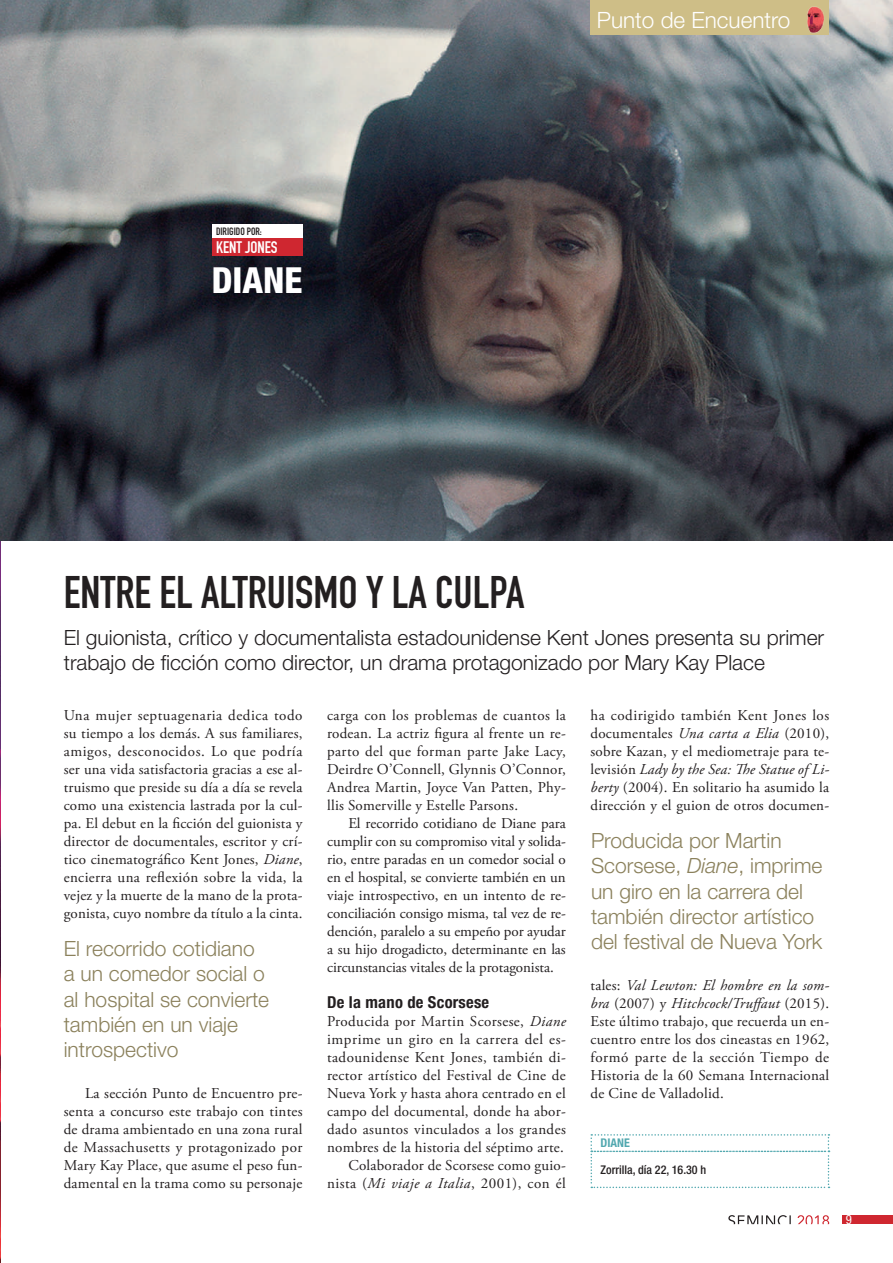
<style>
.page{position:relative;width:893px;height:1263px;background:#fff}
.page>*{position:absolute;margin:0;border:0;box-sizing:border-box;transform-origin:0 0}
.t1{font:45px "DIN Engschrift Std";color:#231f20}
.t2{font:800 condensed 36px "Helvetica Neue LT Std";color:#fff}
.t3{font:300 22.5px "Helvetica Neue LT Std";color:#fff}
.t4{font:300 21px/25.2px "Helvetica Neue LT Std";color:#8b815c}
.t5{font:300 21px/25.2px "Helvetica Neue LT Std";color:#231f20}
.t6{font:700 condensed 16.5px "Helvetica Neue LT Std";letter-spacing:.015em;color:#231f20}
.t7{font:16.5px "DIN Engschrift Std";color:#fff}
.t8{font:15px/18px "Adobe Garamond Pro";letter-spacing:.015em;color:#231f20;text-align:justify}
.t9{font:condensed 12.75px "Helvetica Neue LT Std";color:#fff}
.t10{font:500 condensed 12px "Helvetica Neue LT Std";color:#231f20}
.t11{font:700 condensed 12px "Helvetica Neue LT Std";color:#52a8af}
.t12{font:10.5px "DIN Engschrift Std";color:#231f20}
.s1{font-style:italic}
</style>
<div class="page">
<div style="left:843px;top:1215px;width:50px;height:9px;background:#cf2730"></div>
<svg style="left:798px;top:1215px;width:31px;height:9px"></svg>
<svg style="left:728px;top:1215px;width:63px;height:9px"></svg>
<img style="left:0;top:540px;width:1px;height:723px">
<img style="left:0;top:0;width:893px;height:540px">
<svg style="left:590px;top:1134px;width:239px;height:54px"></svg>
<div style="left:212px;top:224px;width:90px;height:14px;background:#fff"></div>
<div style="left:212px;top:238px;width:90px;height:18px;background:#cf2730"></div>
<div style="left:590px;top:0;width:239px;height:35px;background:#cebe87"></div>
<img style="left:801px;top:3px;width:29px;height:34px">
<p class="t12" style="left:216px;top:225px;width:47px">DIRIGIDO POR:</p>
<p class="t7" style="left:216px;top:238px;width:63px">KENT JONES</p>
<h2 class="t2" style="left:212px;top:258px;width:92px">DIANE</h2>
<h3 class="t3" style="left:597px;top:6px;width:195px">Punto de Encuentro</h3>
<h1 class="t1" style="left:64px;top:566px;width:462px">ENTRE EL ALTRUISMO Y LA CULPA</h1>
<h3 class="t5" style="left:64px;top:624px;width:762px">El guionista, crítico y documentalista estadounidense Kent Jones presenta su primer trabajo de ficción como director, un drama protagonizado por Mary Kay Place</h3>
<p class="t8" style="left:64px;top:707px;width:240px">Una mujer septuagenaria dedica todo su tiempo a los demás. A sus familiares, amigos, desconocidos. Lo que podría ser una vida satisfactoria gracias a ese al&shy;truismo que preside su día a día se revela como una existencia lastrada por la cul&shy;pa. El debut en la ficción del guionista y director de documentales, escritor y crí&shy;tico cinematográfico Kent Jones, <span class="s1">Diane</span>, encierra una reflexión sobre la vida, la vejez y la muerte de la mano de la prota&shy;gonista, cuyo nombre da título a la cinta.</p>
<h3 class="t4" style="left:64px;top:936px;width:207px">El recorrido cotidiano a un comedor social o al hospital se convierte también en un viaje introspectivo</h3>
<p class="t8" style="left:64px;top:1085px;width:240px;text-indent:21px">La sección Punto de Encuentro pre&shy;senta a concurso este trabajo con tintes de drama ambientado en una zona rural de Massachusetts y protagonizado por Mary Kay Place, que asume el peso fun&shy;damental en la trama como su personaje</p>
<p class="t8" style="left:327px;top:707px;width:240px">carga con los problemas de cuantos la rodean. La actriz figura al frente un re&shy;parto del que forman parte Jake Lacy, Deirdre O’Connell, Glynnis O’Connor, Andrea Martin, Joyce Van Patten, Phy&shy;llis Somerville y Estelle Parsons.</p>
<p class="t8" style="left:327px;top:815px;width:240px;text-indent:21px">El recorrido cotidiano de Diane para cumplir con su compromiso vital y solida&shy;rio, entre paradas en un comedor social o en el hospital, se convierte también en un viaje introspectivo, en un intento de re&shy;conciliación consigo misma, tal vez de re&shy;dención, paralelo a su empeño por ayudar a su hijo drogadicto, determinante en las circunstancias vitales de la protagonista.</p>
<p class="t6" style="left:327px;top:992px;width:164px">De la mano de Scorsese</p>
<p class="t8" style="left:327px;top:1013px;width:240px;text-align:right">Producida por Martin Scorsese, <span class="s1">Diane </span>imprime un giro en la carrera del es&shy;tadounidense Kent Jones, también di&shy;rector artístico del Festival de Cine de Nueva York y hasta ahora centrado en el campo del documental, donde ha abor&shy;dado asuntos vinculados a los grandes nombres de la historia del séptimo arte.<br>Colaborador de Scorsese como guio&shy;nista (<span class="s1">Mi viaje a Italia</span>, 2001), con él</p>
<p class="t8" style="left:590px;top:707px;width:240px">ha codirigido también Kent Jones los documentales <span class="s1">Una carta a Elia</span> (2010), sobre Kazan, y el mediometraje para te&shy;levisión <span class="s1">Lady by the Sea: The Statue of Li&shy;berty</span> (2004). En solitario ha asumido la dirección y el guion de otros documen-</p>
<h3 class="t4" style="left:591px;top:828px;width:233px">Producida por Martin<br>Scorsese, <span class="s1">Diane</span>, imprime un giro en la carrera del también director artístico del festival de Nueva York</h3>
<p class="t8" style="left:590px;top:977px;width:240px">tales: <span class="s1">Val Lewton: El hombre en la som&shy;bra</span> (2007) y <span class="s1">Hitchcock/Truffaut</span> (2015).<br>Este último trabajo, que recuerda un en&shy;cuentro entre los dos cineastas en 1962, formó parte de la sección Tiempo de Historia de la 60 Semana Internacional de Cine de Valladolid.</p>
<p class="t11" style="left:600px;top:1136px;width:31px">DIANE</p>
<p class="t10" style="left:601px;top:1162px;width:107px">Zorrilla, día 22, 16.30 h</p>
<p class="t9" style="left:846px;top:1212px;width:8px">9</p>
</div>
